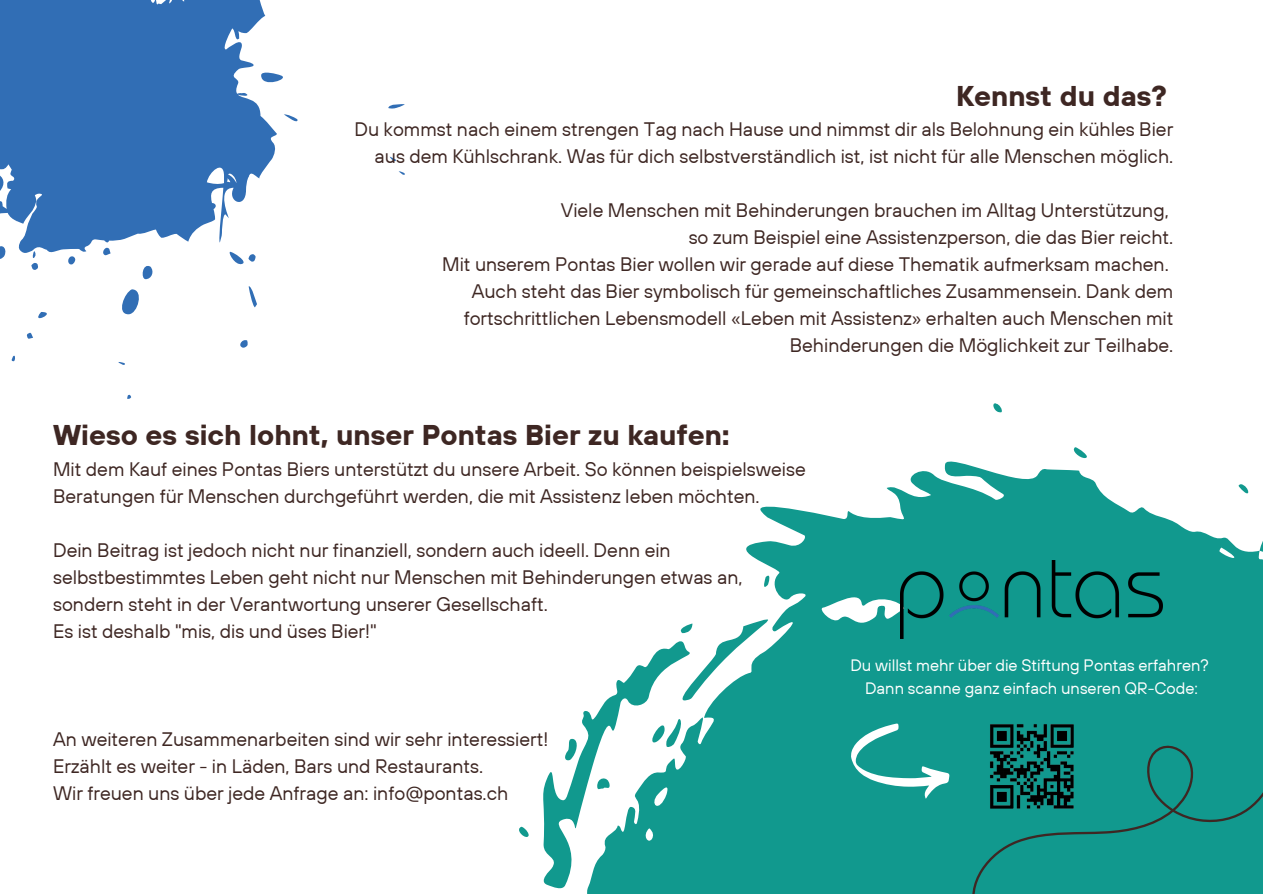
<style>
.page{position:relative;width:1263px;height:894px;background:#fff}
.page>*{position:absolute;margin:0;border:0;box-sizing:border-box;transform-origin:0 0}
.t1{font:700 28.5px "TT Hoves";color:#3e2723}
.t2{font:19.5px/27px "TT Hoves";color:#3e2723;text-align:right}
.t3{font:16.5px "TT Hoves";color:#fff}
</style>
<div class="page">
<svg style="left:701px;top:461px;width:417px;height:432px;background:#21a095"></svg>
<svg style="left:543px;top:665px;width:158px;height:228px"></svg>
<svg style="left:560px;top:736px;width:21px;height:27px"></svg>
<svg style="left:593px;top:772px;width:21px;height:22px"></svg>
<svg style="left:1073px;top:447px;width:14px;height:12px"></svg>
<svg style="left:519px;top:826px;width:10px;height:11px"></svg>
<svg style="left:648px;top:642px;width:148px;height:108px"></svg>
<svg style="left:1238px;top:484px;width:11px;height:10px"></svg>
<svg style="left:993px;top:403px;width:9px;height:10px"></svg>
<svg style="left:11px;top:355px;width:4px;height:6px"></svg>
<svg style="left:38px;top:312px;width:9px;height:7px"></svg>
<svg style="left:390px;top:156px;width:6px;height:6px"></svg>
<svg style="left:122px;top:289px;width:17px;height:25px"></svg>
<svg style="left:398px;top:171px;width:6px;height:4px"></svg>
<svg style="left:142px;top:266px;width:11px;height:13px"></svg>
<svg style="left:248px;top:286px;width:9px;height:21px"></svg>
<svg style="left:388px;top:104px;width:16px;height:5px"></svg>
<svg style="left:0;top:0;width:277px;height:253px;fill:#316eb5"></svg>
<svg style="left:261px;top:70px;width:22px;height:19px"></svg>
<svg style="left:127px;top:394px;width:4px;height:5px"></svg>
<svg style="left:118px;top:362px;width:7px;height:3px"></svg>
<svg style="left:284px;top:114px;width:14px;height:8px"></svg>
<svg style="left:0;top:245px;width:6px;height:14px"></svg>
<svg style="left:240px;top:340px;width:8px;height:8px"></svg>
<svg style="left:68px;top:256px;width:8px;height:9px"></svg>
<svg style="left:103px;top:247px;width:8px;height:8px"></svg>
<svg style="left:227px;top:252px;width:29px;height:13px"></svg>
<svg style="left:31px;top:251px;width:7px;height:19px"></svg>
<svg style="left:27px;top:332px;width:6px;height:7px"></svg>
<div style="left:970px;top:505px;width:293px;height:388px;background:#11998e"></div>
<img style="left:900px;top:560px;width:262px;height:78px">
<svg style="left:678px;top:461px;width:212px;height:181px"></svg>
<svg style="left:851px;top:723px;width:99px;height:75px"></svg>
<img style="left:980px;top:714px;width:103px;height:103px">
<p class="t1" style="left:956px;top:77px;width:212px">Kennst du das?</p>
<p class="t2" style="left:354px;top:115px;width:820px">Du kommst nach einem strengen Tag nach Hause und nimmst dir als Belohnung ein kühles Bier aus dem Kühlschrank. Was für dich selbstverständlich ist, ist nicht für alle Menschen möglich.</p>
<p class="t2" style="left:561px;top:196px;width:610px">Viele Menschen mit Behinderungen brauchen im Alltag Unterstützung,</p>
<p class="t2" style="left:689px;top:223px;width:486px">so zum Beispiel eine Assistenzperson, die das Bier reicht.</p>
<p class="t2" style="left:442px;top:250px;width:728px">Mit unserem Pontas Bier wollen wir gerade auf diese Thematik aufmerksam machen.</p>
<p class="t2" style="left:464px;top:277px;width:711px">Auch steht das Bier symbolisch für gemeinschaftliches Zusammensein. Dank dem fortschrittlichen Lebensmodell «Leben mit Assistenz» erhalten auch Menschen mit<br>Behinderungen die Möglichkeit zur Teilhabe.</p>
<p class="t1" style="left:53px;top:417px;width:678px">Wieso es sich lohnt, unser Pontas Bier zu kaufen:</p>
<p class="t2" style="left:53px;top:455px;width:754px;text-align:left">Mit dem Kauf eines Pontas Biers unterstützt du unsere Arbeit. So können beispielsweise<br>Beratungen für Menschen durchgeführt werden, die mit Assistenz leben möchten.</p>
<p class="t2" style="left:53px;top:536px;width:691px;text-align:left">Dein Beitrag ist jedoch nicht nur finanziell, sondern auch ideell. Denn ein selbstbestimmtes Leben geht nicht nur Menschen mit Behinderungen etwas an, sondern steht in der Verantwortung unserer Gesellschaft.</p>
<p class="t2" style="left:53px;top:617px;width:325px">Es ist deshalb "mis, dis und üses Bier!"</p>
<p class="t2" style="left:53px;top:725px;width:497px">An weiteren Zusammenarbeiten sind wir sehr interessiert!</p>
<p class="t2" style="left:53px;top:752px;width:432px">Erzählt es weiter - in Läden, Bars und Restaurants.</p>
<p class="t2" style="left:53px;top:779px;width:457px">Wir freuen uns über jede Anfrage an: info@pontas.ch</p>
<p class="t3" style="left:850px;top:654px;width:360px">Du willst mehr über die Stiftung Pontas erfahren?</p>
<p class="t3" style="left:865px;top:677px;width:334px">Dann scanne ganz einfach unseren QR-Code:</p>
</div>
